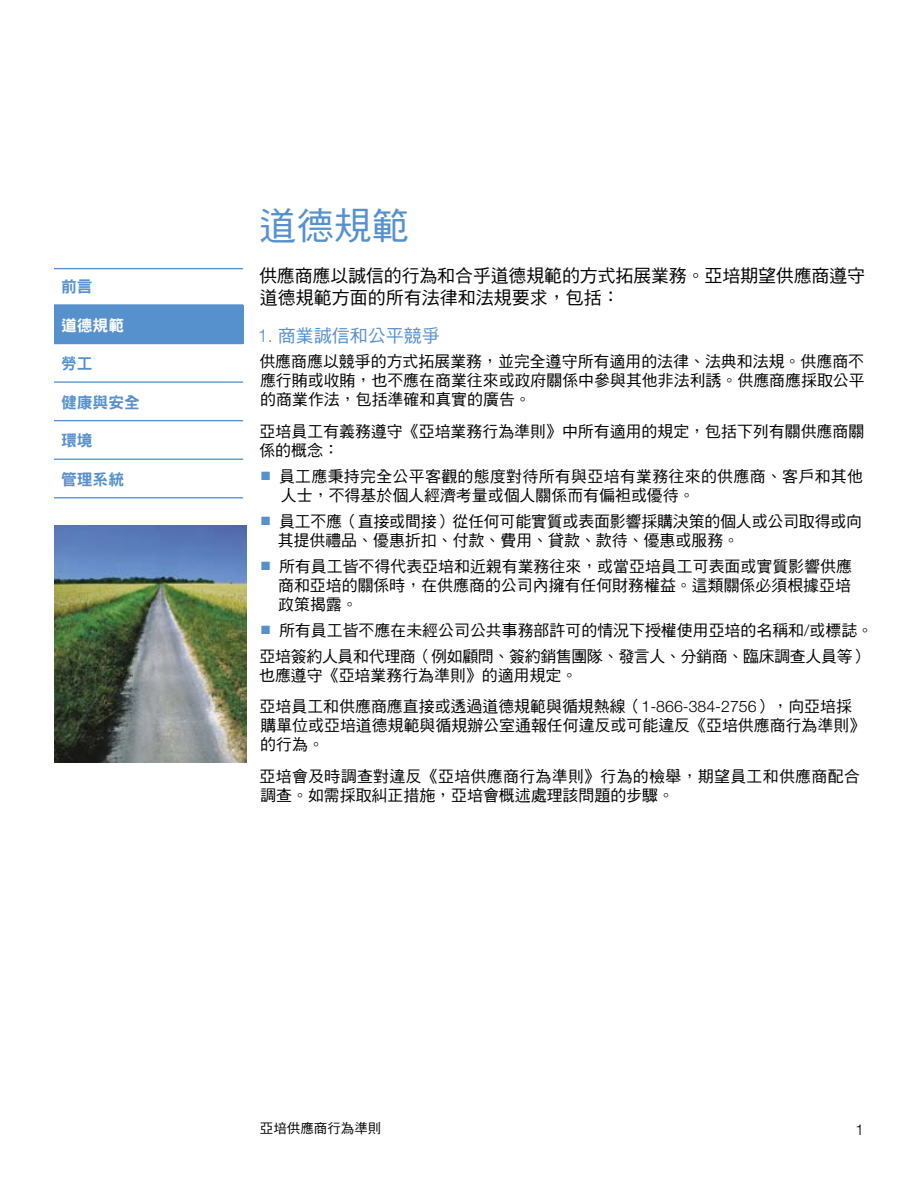
<style>
.page{position:relative;width:918px;height:1188px;background:#fff}
.page>*{position:absolute;margin:0;border:0;box-sizing:border-box;transform-origin:0 0}
.t1{font:37.5px "DF Hei Std W5";color:#5691ce}
.t2{font:18px/21.6px "DF Hei Std W5";letter-spacing:-.01em;color:#000}
.t3{font:18px "DF Hei Std W5";color:#5691ce}
.t4{font:15.9px/19px "DF Hei Std W5";color:#000}
.t5{font:15.9px/19px "DF Hei Std W5";letter-spacing:.02em;color:#000}
.t6{font:15.75px "DF Hei Std W9";color:#5691ce}
.t7{font:15.75px "DF Hei Std W9";color:#fff}
.t8{font:300 15px "Helvetica Neue LT Std";color:#000}
.t9{font:13.5px "DF Hei Std W5";color:#000}
.s1{font-family:"Helvetica Neue LT Std";font-weight:300}
.s2{color:#5691ce}
</style>
<div class="page">
<div style="left:54px;top:305px;width:189px;height:39px;background:#5691ce"></div>
<hr style="left:54px;top:268px;width:189px;height:1px;background:#5691ce">
<hr style="left:54px;top:304px;width:189px;height:2px;background:#5691ce">
<hr style="left:54px;top:381px;width:189px;height:2px;background:#5691ce">
<hr style="left:54px;top:420px;width:189px;height:1px;background:#5691ce">
<hr style="left:54px;top:459px;width:189px;height:1px;background:#5691ce">
<hr style="left:54px;top:497px;width:189px;height:1px;background:#5691ce">
<img style="left:54px;top:526px;width:192px;height:237px">
<p class="t6" style="left:61px;top:278px;width:33px">前言</p>
<p class="t7" style="left:61px;top:316px;width:65px">道德規範</p>
<p class="t6" style="left:61px;top:355px;width:33px">勞工</p>
<p class="t6" style="left:61px;top:394px;width:80px">健康與安全</p>
<p class="t6" style="left:61px;top:432px;width:33px">環境</p>
<p class="t6" style="left:61px;top:471px;width:65px">管理系統</p>
<h1 class="t1" style="left:259px;top:205px;width:152px">道德規範</h1>
<p class="t2" style="left:259px;top:265px;width:608px">供應商應以誠信的行為和合乎道德規範的方式拓展業務。亞培期望供應商遵守道德規範方面的所有法律和法規要求，包括：</p>
<p class="t3" style="left:258px;top:326px;width:184px"><span class="s1">1.</span> 商業誠信和公平競爭</p>
<p class="t4" style="left:259px;top:352px;width:607px;text-align:justify">供應商應以競爭的方式拓展業務，並完全遵守所有適用的法律、法典和法規。供應商不應行賄或收賄，也不應在商業往來或政府關係中參與其他非法利誘。供應商應採取公平的商業作法，包括準確和真實的廣告。</p>
<p class="t4" style="left:259px;top:421px;width:607px">亞培員工有義務遵守《亞培業務行為準則》中所有適用的規定，包括下列有關供應商關係的概念：</p>
<p class="t5" style="left:281px;top:466px;width:584px;text-indent:-20px"><span class="s2">■</span> 員工應秉持完全公平客觀的態度對待所有與亞培有業務往來的供應商、客戶和其他人士，不得基於個人經濟考量或個人關係而有偏袒或優待。</p>
<p class="t4" style="left:278px;top:511px;width:586px;text-indent:-17px"><span class="s2">■</span> 員工不應（直接或間接）從任何可能實質或表面影響採購決策的個人或公司取得或向其提供禮品、優惠折扣、付款、費用、貸款、款待、優惠或服務。</p>
<p class="t4" style="left:278px;top:556px;width:575px;text-align:justify;text-indent:-17px"><span class="s2">■</span> 所有員工皆不得代表亞培和近親有業務往來，或當亞培員工可表面或實質影響供應商和亞培的關係時，在供應商的公司內擁有任何財務權益。這類關係必須根據亞培政策揭露。</p>
<p class="t4" style="left:260px;top:617px;width:615px;line-height:25.8px"><span class="s2">■</span> 所有員工皆不應在未經公司公共事務部許可的情況下授權使用亞培的名稱和<span class="s1">/</span>或標誌。亞培簽約人員和代理商（例如顧問、簽約銷售團隊、發言人、分銷商、臨床調查人員等）</p>
<p class="t4" style="left:259px;top:659px;width:594px;line-height:31.5px">也應遵守《亞培業務行為準則》的適用規定。<br>亞培員工和供應商應直接或透過道德規範與循規熱線（<span class="s1">1-866-384-2756</span>），向亞培採</p>
<p class="t4" style="left:260px;top:716px;width:606px">購單位或亞培道德規範與循規辦公室通報任何違反或可能違反《亞培供應商行為準則》的行為。</p>
<p class="t5" style="left:260px;top:766px;width:602px">亞培會及時調查對違反《亞培供應商行為準則》行為的檢舉，期望員工和供應商配合調查。如需採取糾正措施，亞培會概述處理該問題的步驟。</p>
<p class="t9" style="left:260px;top:1121px;width:123px">亞培供應商行為準則</p>
<p class="t8" style="left:856px;top:1120px;width:10px">1</p>
</div>
